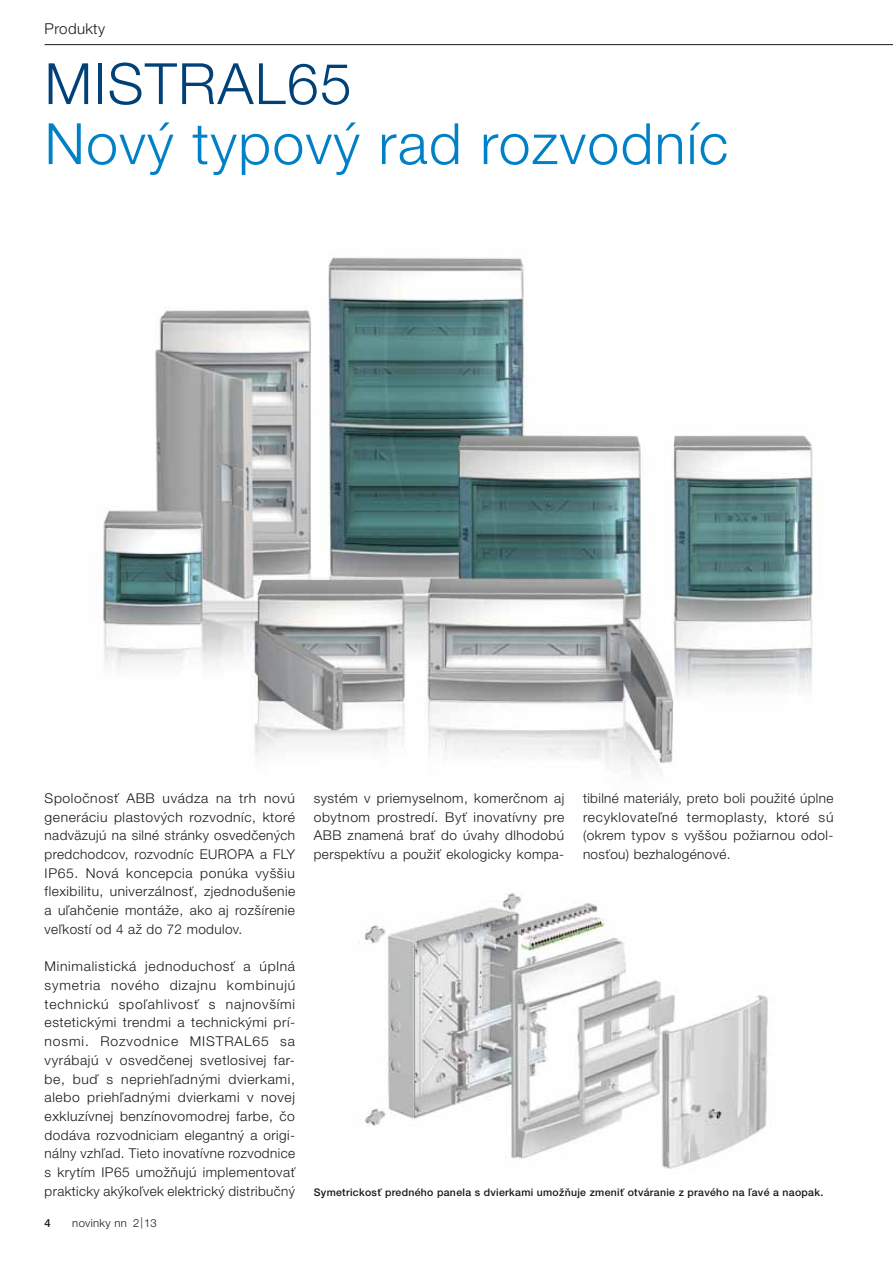
<style>
.page{position:relative;width:893px;height:1263px;background:#fff}
.page>*{position:absolute;margin:0;border:0;box-sizing:border-box;transform-origin:0 0}
.t1{font:300 57px "Helvetica Neue LT Pro";letter-spacing:.025em;color:#0081c7}
.t2{font:300 57px "Helvetica Neue LT Pro";letter-spacing:.025em;color:#004178}
.t3{font:300 15px "Helvetica Neue LT Pro";letter-spacing:.025em;color:#1a171c}
.t4{font:300 13.5px/18.8px "Helvetica Neue LT Pro";letter-spacing:.03em;color:#1a171c;text-align:justify}
.t5{font:300 11.25px "Helvetica Neue LT Pro";letter-spacing:.03em;color:#1a171c}
.t6{font:500 11.25px "Helvetica Neue LT Pro";color:#1a171c}
.t7{font:500 10.5px "Helvetica Neue LT Pro";letter-spacing:.03em;color:#1a171c}
</style>
<div class="page">
<img style="left:103px;top:257px;width:710px;height:515px">
<img style="left:359px;top:893px;width:409px;height:276px">
<hr style="left:45px;top:44px;width:848px;height:1px;background:#1a171c">
<p class="t3" style="left:45px;top:20px;width:62px">Produkty</p>
<h1 class="t2" style="left:45px;top:49px;width:309px">MISTRAL65</h1>
<h1 class="t1" style="left:45px;top:109px;width:685px">Nový typový rad rozvodníc</h1>
<p class="t4" style="left:45px;top:788px;width:252px">Spoločnosť ABB uvádza na trh novú generáciu plastových rozvodníc, ktoré nadväzujú na silné stránky osvedčených predchodcov, rozvodníc EUROPA a FLY IP65. Nová koncepcia ponúka vyššiu flexibilitu, univerzálnosť, zjednodušenie a uľahčenie montáže, ako aj rozšírenie veľkostí od 4 až do 72 modulov.</p>
<p class="t4" style="left:45px;top:957px;width:252px">Minimalistická jednoduchosť a úplná symetria nového dizajnu kombinujú technickú spoľahlivosť s najnovšími estetickými trendmi a technickými prí&shy;nosmi. Rozvodnice MISTRAL65 sa vyrábajú v osvedčenej svetlosivej far&shy;be, buď s nepriehľadnými dvierkami, alebo priehľadnými dvierkami v novej exkluzívnej benzínovomodrej farbe, čo dodáva rozvodniciam elegantný a origi&shy;nálny vzhľad. Tieto inovatívne rozvodnice s krytím IP65 umožňujú implementovať prakticky akýkoľvek elektrický distribučný</p>
<p class="t6" style="left:45px;top:1216px;width:8px">4</p>
<p class="t5" style="left:72px;top:1216px;width:86px">novinky nn 2|13</p>
<p class="t4" style="left:314px;top:788px;width:252px">systém v priemyselnom, komerčnom aj obytnom prostredí. Byť inovatívny pre ABB znamená brať do úvahy dlhodobú perspektívu a použiť ekologicky kompa-</p>
<p class="t4" style="left:583px;top:788px;width:252px">tibilné materiály, preto boli použité úplne recyklovateľné termoplasty, ktoré sú (okrem typov s vyššou požiarnou odol&shy;nosťou) bezhalogénové.</p>
<p class="t7" style="left:314px;top:1186px;width:511px">Symetrickosť predného panela s dvierkami umožňuje zmeniť otváranie z pravého na ľavé a naopak.</p>
</div>
